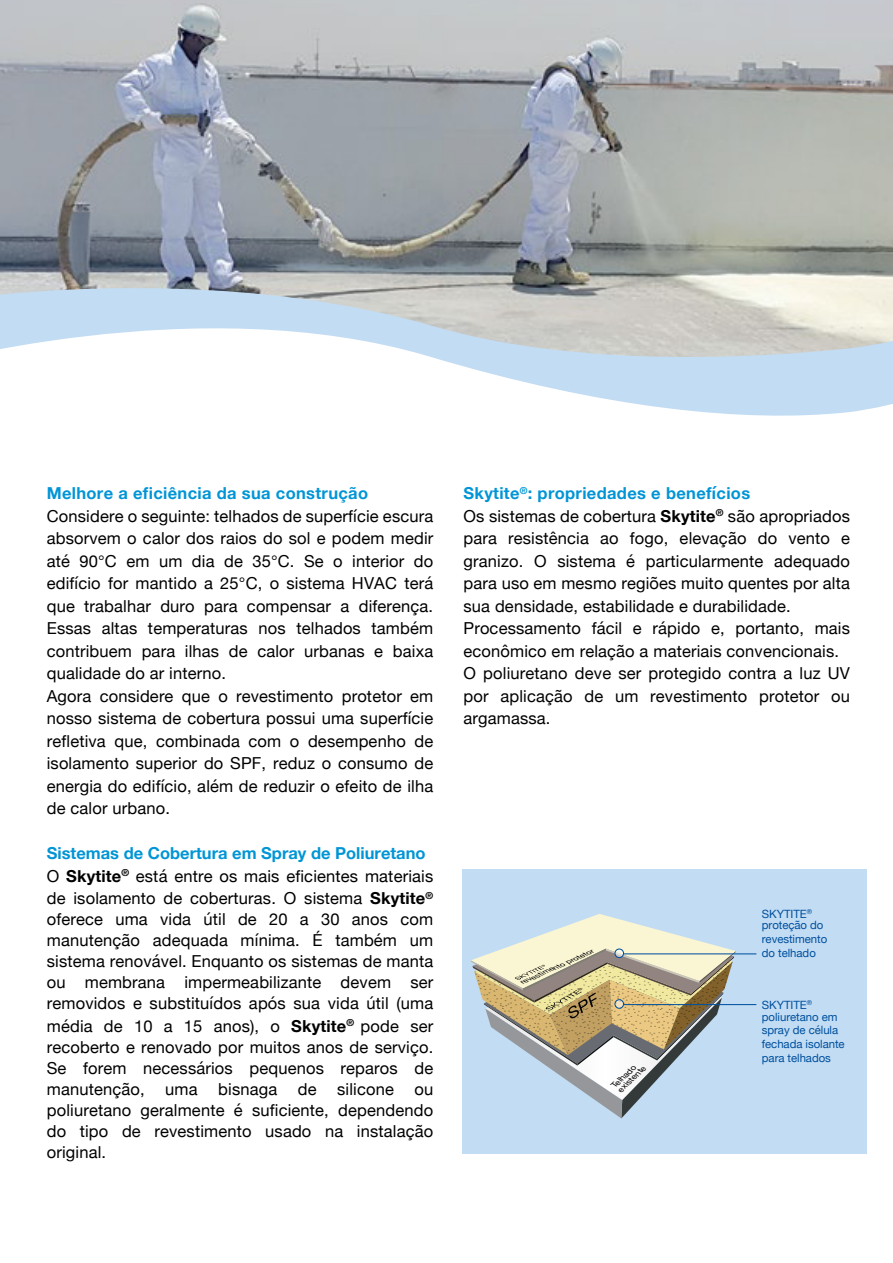
<style>
.page{position:relative;width:893px;height:1263px;background:#fff}
.page>*{position:absolute;margin:0;border:0;box-sizing:border-box;transform-origin:0 0}
.t1{font:16.5px/22.5px "Helvetica Neue";letter-spacing:.01em;color:#000}
.t2{font:700 16.5px "Helvetica Neue";letter-spacing:.02em;color:#0095d6}
.t3{font:11.4px/13.6px "Helvetica Neue";letter-spacing:-.005em;color:#00509e}
.t4{font:italic 7.95px/7.2px "Helvetica Neue";color:#000;scale:1.09 1}
.t5{font:italic 6.3px "Helvetica Neue";color:#000;scale:1.31 1}
.s1{font-weight:700;color:#0095d6}
.s2{font-weight:700}
</style>
<div class="page">
<svg style="left:456px;top:364px;width:437px;height:52px;fill:#c2dcf3"></svg>
<div style="left:463px;top:869px;width:404px;height:284px;background:#c2dcf3"></div>
<img style="left:0;top:0;width:893px;height:364px">
<svg style="left:471px;top:914px;width:265px;height:204px"></svg>
<hr style="left:623px;top:953px;width:133px;height:1px;background:#00509e">
<svg style="left:615px;top:949px;width:8px;height:8px"></svg>
<div style="left:614px;top:948px;width:10px;height:10px;border:1px solid #00509e;border-radius:50%"></div>
<hr style="left:623px;top:1004px;width:133px;height:1px;background:#00509e">
<svg style="left:615px;top:1000px;width:8px;height:8px"></svg>
<div style="left:614px;top:999px;width:10px;height:10px;border:1px solid #00509e;border-radius:50%"></div>
<p class="t2" style="left:47px;top:480px;width:323px">Melhore a eficiência da sua construção</p>
<p class="t1" style="left:47px;top:505px;width:388px">Considere o seguinte: telhados de superfície escura absorvem o calor dos raios do sol e podem medir até 90°C em um dia de 35°C. Se o interior do edifício for mantido a 25°C, o sistema HVAC terá que trabalhar duro para compensar a diferença.<br>Essas altas temperaturas nos telhados também contribuem para ilhas de calor urbanas e baixa qualidade do ar interno.<br>Agora considere que o revestimento protetor em nosso sistema de cobertura possui uma superfície refletiva que, combinada com o desempenho de isolamento superior do SPF, reduz o consumo de energia do edifício, além de reduzir o efeito de ilha de calor urbano.</p>
<p class="t1" style="left:47px;top:843px;width:388px"><span class="s1">Sistemas de Cobertura em Spray de Poliuretano<br></span>O <span class="s2">Skytite</span><sup>®</sup> está entre os mais eficientes materiais de isolamento de coberturas. O sistema <span class="s2">Skytite</span><sup>®</sup></p>
<p class="t1" style="left:47px;top:910px;width:388px;line-height:21px;text-align:justify">oferece uma vida útil de 20 a 30 anos com manutenção adequada mínima. É também um sistema renovável. Enquanto os sistemas de manta ou membrana impermeabilizante devem ser removidos e substituídos após sua vida útil (uma</p>
<p class="t1" style="left:47px;top:1016px;width:388px;line-height:21px;text-align:justify">média de 10 a 15 anos), o <span class="s2">Skytite</span><sup>®</sup> pode ser recoberto e renovado por muitos anos de serviço.<br>Se forem necessários pequenos reparos de manutenção, uma bisnaga de silicone ou poliuretano geralmente é suficiente, dependendo do tipo de revestimento usado na instalação original.</p>
<p class="t1" style="left:463px;top:483px;width:388px"><span class="s1">Skytite</span><sup>®</sup><span class="s1">: propriedades e benefícios<br></span>Os sistemas de cobertura <span class="s2">Skytite</span><sup>®</sup> são apropriados para resistência ao fogo, elevação do vento e granizo. O sistema é particularmente adequado para uso em mesmo regiões muito quentes por alta sua densidade, estabilidade e durabilidade.<br>Processamento fácil e rápido e, portanto, mais econômico em relação a materiais convencionais.<br>O poliuretano deve ser protegido contra a luz UV por aplicação de um revestimento protetor ou argamassa.</p>
<p class="t5" style="left:520px;top:978px;width:62px;rotate:-24deg">revestimento protetor</p>
<p class="t4" style="left:611px;top:1084px;width:35px;rotate:-43deg">Telhado existente</p>
<p class="t3" style="left:762px;top:908px;width:63px;line-height:11.9px">SKYTITE<sup>® </sup>proteção do</p>
<p class="t3" style="left:762px;top:933px;width:67px">revestimento do telhado</p>
<p class="t3" style="left:762px;top:999px;width:77px;line-height:11.9px">SKYTITE<sup>® </sup>poliuretano em</p>
<p class="t3" style="left:762px;top:1024px;width:84px">spray de célula fechada isolante para telhados</p>
</div>
